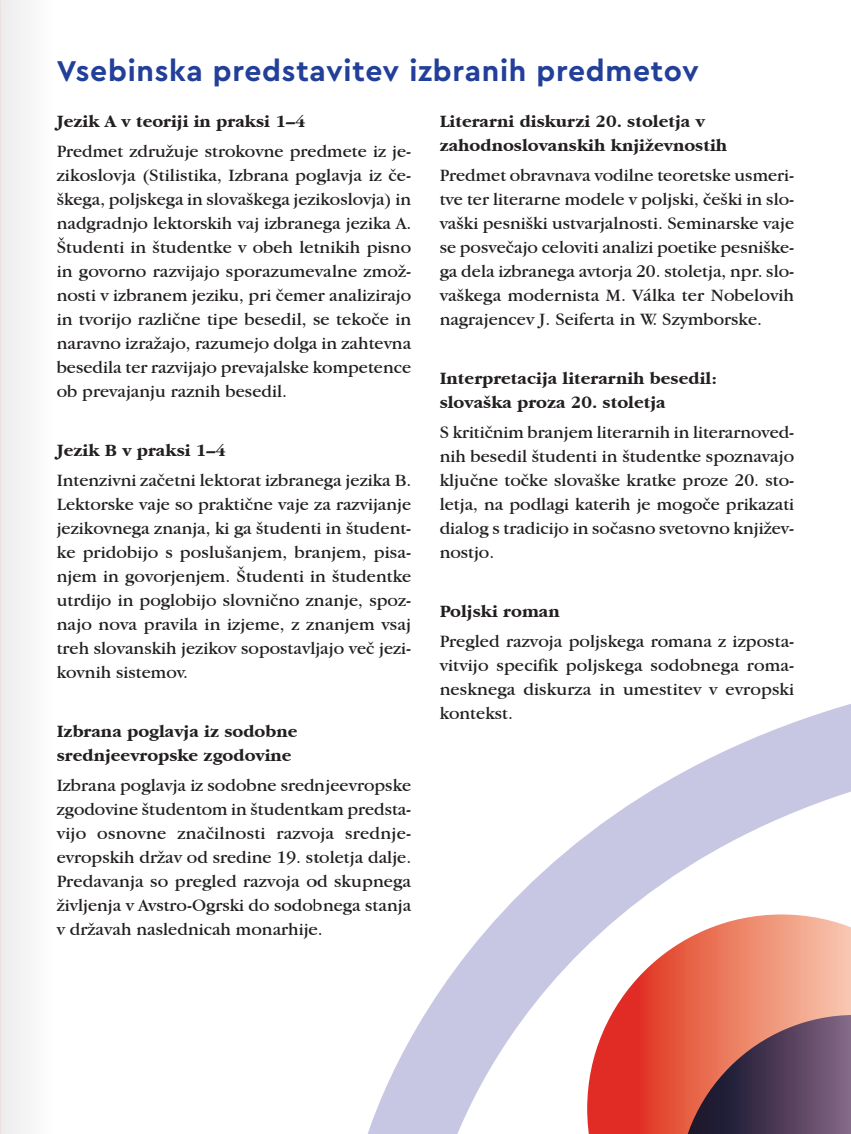
<style>
.page{position:relative;width:851px;height:1134px;background:#fff}
.page>*{position:absolute;margin:0;border:0;box-sizing:border-box;transform-origin:0 0}
.podnaslov{font:700 30px "Cera Pro";letter-spacing:.025em;color:#223f99}
.tekst{font:18px/24px "Garamond IT Cby BT";color:#231f20;text-align:justify}
.tekst-2{font:700 18px/24px "Garamond IT Cby BT";color:#231f20}
</style>
<div class="page">
<svg style="left:368px;top:704px;width:482px;height:430px"></svg>
<svg style="left:587px;top:914px;width:263px;height:220px"></svg>
<svg style="left:677px;top:1015px;width:173px;height:119px"></svg>
<div style="left:0;top:0;width:57px;height:1134px;background:#f4f5f5"></div>
<p class="podnaslov" style="left:57px;top:51px;width:643px">Vsebinska predstavitev izbranih predmetov</p>
<p class="tekst-2" style="left:57px;top:109px;width:250px">Jezik A v teoriji in praksi 1–4</p>
<p class="tekst" style="left:57px;top:139px;width:356px">Predmet združuje strokovne predmete iz je&shy;zikoslovja (Stilistika, Izbrana poglavja iz če&shy;škega, poljskega in slovaškega jezikoslovja) in nadgradnjo lektorskih vaj izbranega jezika A.<br>Študenti in študentke v obeh letnikih pisno in govorno razvijajo sporazumevalne zmož&shy;nosti v izbranem jeziku, pri čemer analizirajo in tvorijo različne tipe besedil, se tekoče in naravno izražajo, razumejo dolga in zahtevna besedila ter razvijajo prevajalske kompetence ob prevajanju raznih besedil.</p>
<p class="tekst-2" style="left:439px;top:109px;width:289px">Literarni diskurzi 20. stoletja v zahodnoslovanskih književnostih</p>
<p class="tekst" style="left:439px;top:163px;width:356px">Predmet obravnava vodilne teoretske usmeri&shy;tve ter literarne modele v poljski, češki in slo&shy;vaški pesniški ustvarjalnosti. Seminarske vaje se posvečajo celoviti analizi poetike pesniške&shy;ga dela izbranega avtorja 20. stoletja, npr. slo&shy;vaškega modernista M. Válka ter Nobelovih nagrajencev J. Seiferta in W. Szymborske.</p>
<p class="tekst-2" style="left:439px;top:366px;width:279px">Interpretacija literarnih besedil: slovaška proza 20. stoletja</p>
<p class="tekst" style="left:439px;top:420px;width:356px">S kritičnim branjem literarnih in literarnoved&shy;nih besedil študenti in študentke spoznavajo ključne točke slovaške kratke proze 20. sto&shy;letja, na podlagi katerih je mogoče prikazati dialog s tradicijo in sočasno svetovno književ&shy;nostjo.</p>
<p class="tekst-2" style="left:57px;top:438px;width:171px">Jezik B v praksi 1–4</p>
<p class="tekst" style="left:57px;top:468px;width:356px">Intenzivni začetni lektorat izbranega jezika B.<br>Lektorske vaje so praktične vaje za razvijanje jezikovnega znanja, ki ga študenti in študent&shy;ke pridobijo s poslušanjem, branjem, pisa&shy;njem in govorjenjem. Študenti in študentke utrdijo in poglobijo slovnično znanje, spoz&shy;najo nova pravila in izjeme, z znanjem vsaj treh slovanskih jezikov sopostavljajo več jezi&shy;kovnih sistemov.</p>
<p class="tekst-2" style="left:439px;top:599px;width:122px">Poljski roman</p>
<p class="tekst" style="left:439px;top:629px;width:356px">Pregled razvoja poljskega romana z izposta&shy;vitvijo specifik poljskega sodobnega roma&shy;nesknega diskurza in umestitev v evropski kontekst.</p>
<p class="tekst-2" style="left:57px;top:719px;width:242px">Izbrana poglavja iz sodobne srednjeevropske zgodovine</p>
<p class="tekst" style="left:57px;top:773px;width:356px">Izbrana poglavja iz sodobne srednjeevropske zgodovine študentom in študentkam predsta&shy;vijo osnovne značilnosti razvoja srednje&shy;evropskih držav od sredine 19. stoletja dalje.<br>Predavanja so pregled razvoja od skupnega življenja v Avstro-Ogrski do sodobnega stanja v državah naslednicah monarhije.</p>
</div>
